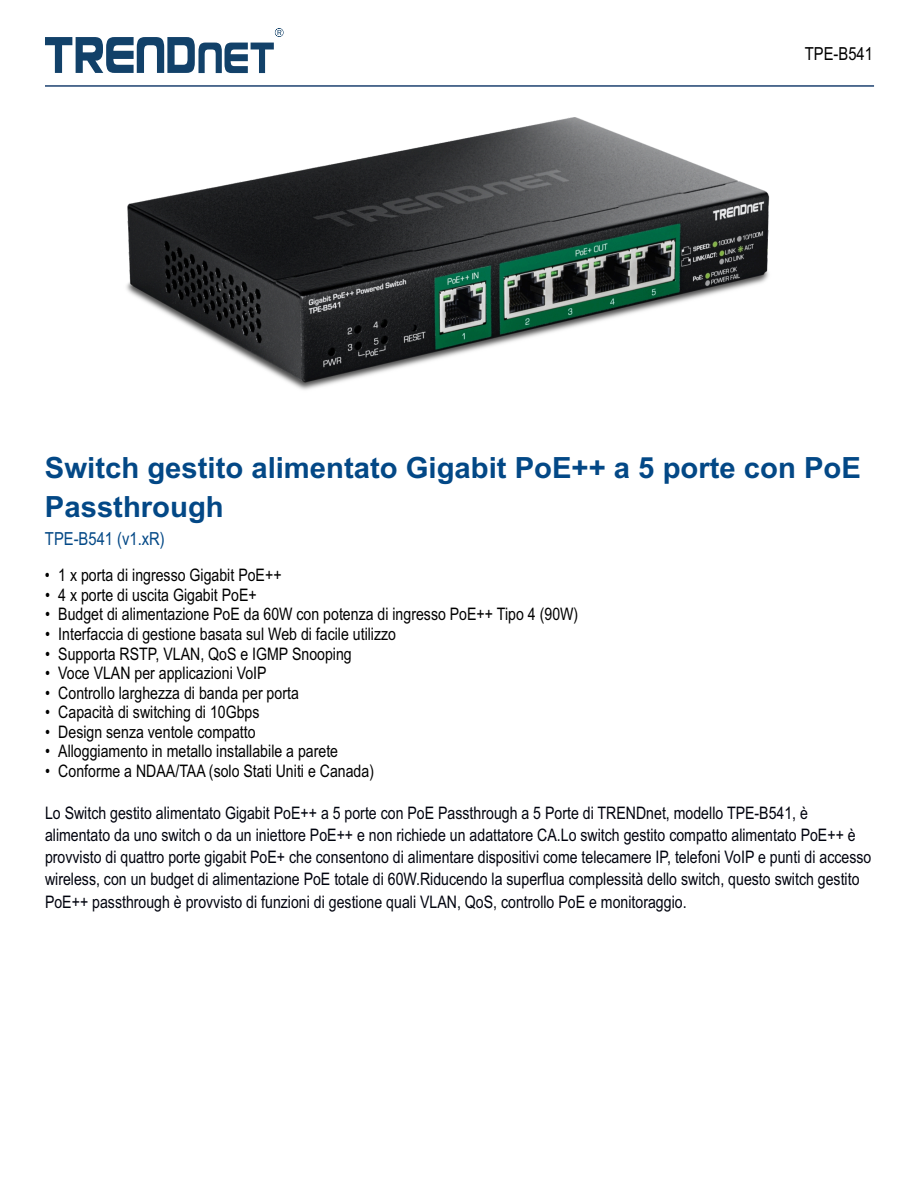
<style>
.page{position:relative;width:918px;height:1188px;background:#fff}
.page>*{position:absolute;margin:0;border:0;box-sizing:border-box;transform-origin:0 0}
.t1{font:700 29.25px/39.6px "Arial";color:#034886}
.t2{font:18px "Arial Narrow";color:#034886}
.t3{font:18px "Arial Narrow";color:#000}
.t4{font:17.25px/22.2px "Arial Narrow";color:#00030e}
.t5{font:17.25px "Arial Narrow";color:#000}
</style>
<div class="page">
<svg style="left:45px;top:28px;width:239px;height:45px"></svg>
<hr style="left:45px;top:85px;width:829px;height:2px;background:#32537d">
<img style="left:126px;top:118px;width:644px;height:272px">
<p class="t3" style="left:805px;top:47px;width:70px">TPE-B541</p>
<h1 class="t1" style="left:45px;top:450px;width:817px">Switch gestito alimentato Gigabit PoE++ a 5 porte con PoE<br>Passthrough</h1>
<p class="t2" style="left:45px;top:532px;width:121px">TPE-B541 (v1.xR)</p>
<p class="t5" style="left:45px;top:569px;width:238px">• 1 x porta di ingresso Gigabit PoE++</p>
<p class="t5" style="left:45px;top:588px;width:213px">• 4 x porte di uscita Gigabit PoE+</p>
<p class="t5" style="left:45px;top:608px;width:535px">• Budget di alimentazione PoE da 60W con potenza di ingresso PoE++ Tipo 4 (90W)</p>
<p class="t5" style="left:45px;top:627px;width:353px">• Interfaccia di gestione basata sul Web di facile utilizzo</p>
<p class="t5" style="left:45px;top:647px;width:308px">• Supporta RSTP, VLAN, QoS e IGMP Snooping</p>
<p class="t5" style="left:45px;top:667px;width:223px">• Voce VLAN per applicazioni VoIP</p>
<p class="t5" style="left:45px;top:686px;width:255px">• Controllo larghezza di banda per porta</p>
<p class="t5" style="left:45px;top:706px;width:216px">• Capacità di switching di 10Gbps</p>
<p class="t5" style="left:45px;top:725px;width:212px">• Design senza ventole compatto</p>
<p class="t5" style="left:45px;top:745px;width:295px">• Alloggiamento in metallo installabile a parete</p>
<p class="t5" style="left:45px;top:764px;width:331px">• Conforme a NDAA/TAA (solo Stati Uniti e Canada)</p>
<p class="t4" style="left:45px;top:803px;width:828px">Lo Switch gestito alimentato Gigabit PoE++ a 5 porte con PoE Passthrough a 5 Porte di TRENDnet, modello TPE-B541, è alimentato da uno switch o da un iniettore PoE++ e non richiede un adattatore CA.Lo switch gestito compatto alimentato PoE++ è provvisto di quattro porte gigabit PoE+ che consentono di alimentare dispositivi come telecamere IP, telefoni VoIP e punti di accesso wireless, con un budget di alimentazione PoE totale di 60W.Riducendo la superflua complessità dello switch, questo switch gestito PoE++ passthrough è provvisto di funzioni di gestione quali VLAN, QoS, controllo PoE e monitoraggio.</p>
</div>
